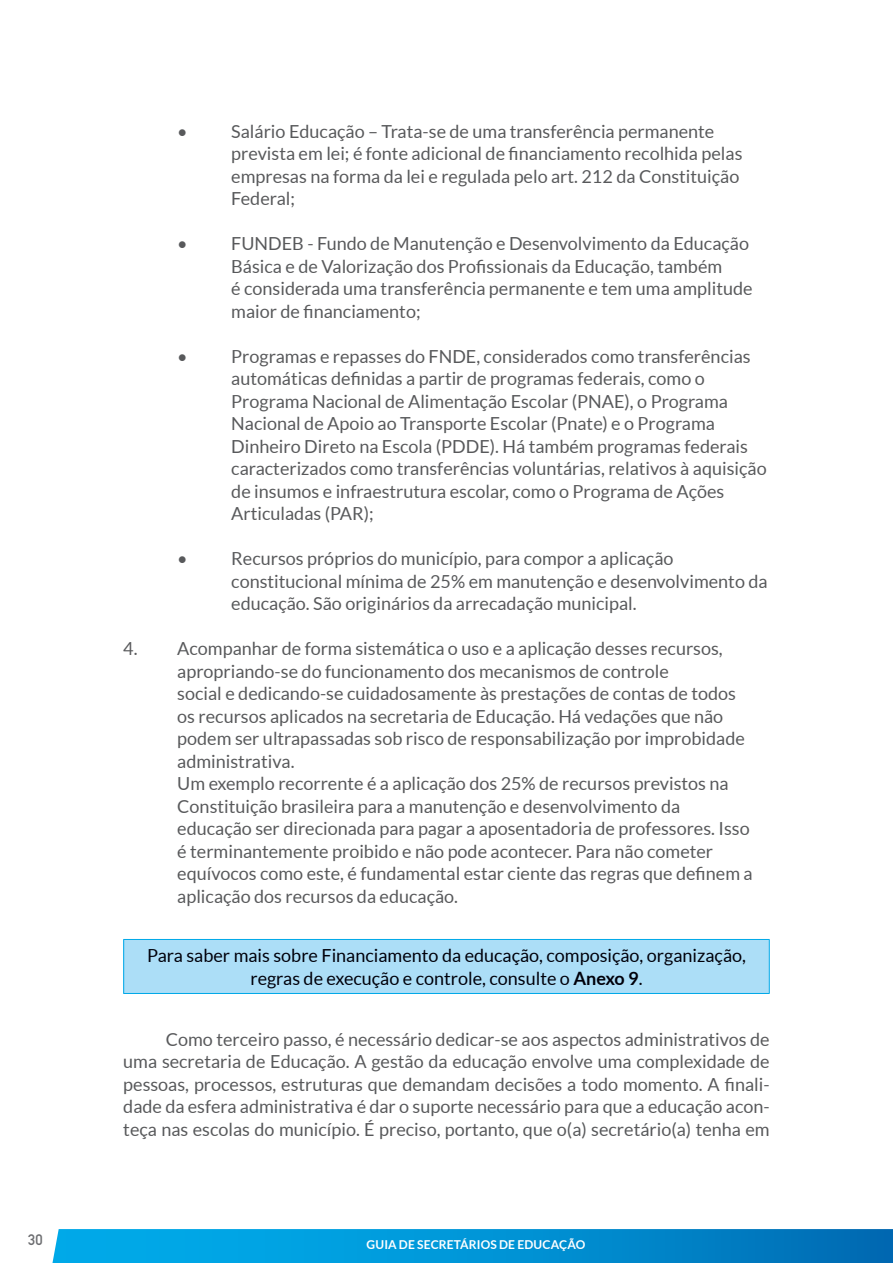
<style>
.page{position:relative;width:893px;height:1263px;background:#fff}
.page>*{position:absolute;margin:0;border:0;box-sizing:border-box;transform-origin:0 0}
.t1{font:18px/22.5px "Lato";color:#58595b}
.t2{font:18px/22.5px "Lato";color:#00000a;text-align:center}
.t3{font:700 15px "DIN Alternate";color:#6d6e71}
.t4{font:700 12px "Lato";letter-spacing:.01em;color:#fff}
.s1{font-weight:700}
</style>
<div class="page">
<svg style="left:52px;top:1229px;width:841px;height:34px;background:#0191d3"></svg>
<div style="left:124px;top:939px;width:645px;height:54px;background:#acdef7"></div>
<hr style="left:123px;top:940px;width:1px;height:53px;background:#00a9e8">
<hr style="left:769px;top:940px;width:1px;height:53px;background:#00a9e8">
<hr style="left:123px;top:939px;width:647px;height:1px;background:#00a9e8">
<hr style="left:123px;top:993px;width:647px;height:1px;background:#00a9e8">
<p class="t3" style="left:28px;top:1228px;width:16px">30</p>
<p class="t1" style="left:177px;top:120px;width:12px">•</p>
<p class="t1" style="left:231px;top:120px;width:513px">Salário Educação – Trata-se de uma transferência permanente prevista em lei; é fonte adicional de financiamento recolhida pelas empresas na forma da lei e regulada pelo art. 212 da Constituição Federal;</p>
<p class="t1" style="left:177px;top:232px;width:12px">•</p>
<p class="t1" style="left:231px;top:232px;width:523px">FUNDEB - Fundo de Manutenção e Desenvolvimento da Educação Básica e de Valorização dos Profissionais da Educação, também<br>é considerada uma transferência permanente e tem uma amplitude maior de financiamento;</p>
<p class="t1" style="left:177px;top:345px;width:12px">•</p>
<p class="t1" style="left:231px;top:345px;width:537px">Programas e repasses do FNDE, considerados como transferências automáticas definidas a partir de programas federais, como o Programa Nacional de Alimentação Escolar (PNAE), o Programa Nacional de Apoio ao Transporte Escolar (Pnate) e o Programa Dinheiro Direto na Escola (PDDE). Há também programas federais caracterizados como transferências voluntárias, relativos à aquisição de insumos e infraestrutura escolar, como o Programa de Ações Articuladas (PAR);</p>
<p class="t1" style="left:177px;top:547px;width:12px">•</p>
<p class="t1" style="left:231px;top:547px;width:538px">Recursos próprios do município, para compor a aplicação constitucional mínima de 25% em manutenção e desenvolvimento da educação. São originários da arrecadação municipal.</p>
<p class="t1" style="left:177px;top:637px;width:577px;text-indent:-54px">4. Acompanhar de forma sistemática o uso e a aplicação desses recursos, apropriando-se do funcionamento dos mecanismos de controle<br>social e dedicando-se cuidadosamente às prestações de contas de todos os recursos aplicados na secretaria de Educação. Há vedações que não podem ser ultrapassadas sob risco de responsabilização por improbidade administrativa.<br>Um exemplo recorrente é a aplicação dos 25% de recursos previstos na Constituição brasileira para a manutenção e desenvolvimento da educação ser direcionada para pagar a aposentadoria de professores. Isso é terminantemente proibido e não pode acontecer. Para não cometer equívocos como este, é fundamental estar ciente das regras que definem a aplicação dos recursos da educação.</p>
<p class="t2" style="left:147px;top:944px;width:600px">Para saber mais sobre Financiamento da educação, composição, organização, regras de execução e controle, consulte o <span class="s1">ANEXO 9</span>.</p>
<p class="t1" style="left:123px;top:1028px;width:648px;text-align:justify;text-indent:43px">Como terceiro passo, é necessário dedicar-se aos aspectos administrativos de uma secretaria de Educação. A gestão da educação envolve uma complexidade de pessoas, processos, estruturas que demandam decisões a todo momento. A finali&shy;dade da esfera administrativa é dar o suporte necessário para que a educação acon&shy;teça nas escolas do município. É preciso, portanto, que o(a) secretário(a) tenha em</p>
<p class="t4" style="left:367px;top:1238px;width:220px">GUIA DE SECRETÁRI OS DE EDUCAÇÃO</p>
</div>
